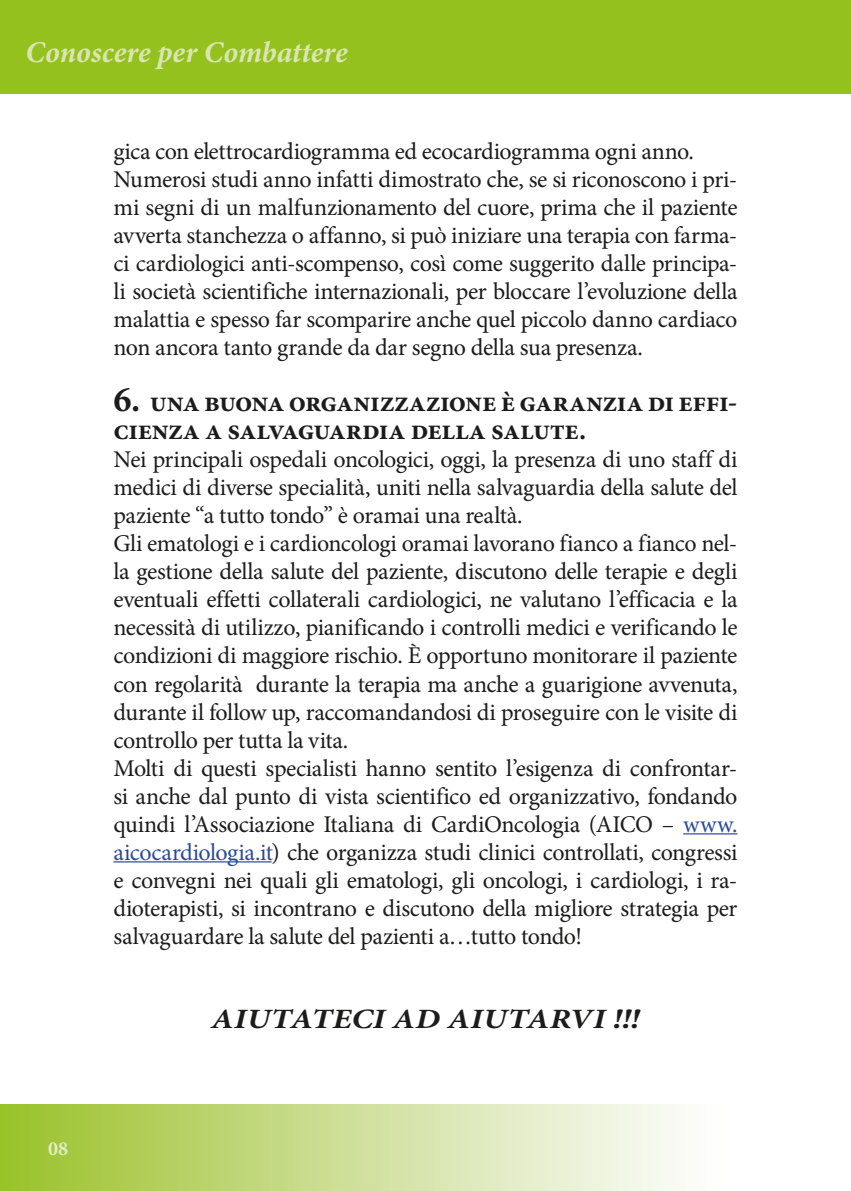
<style>
.page{position:relative;width:851px;height:1191px;background:#fff}
.page>*{position:absolute;margin:0;border:0;box-sizing:border-box;transform-origin:0 0}
.t1{font:italic 700 30px "Minion Pro";color:#d9e6b1}
.t2{font:700 28px/28px "Minion Pro";letter-spacing:-.015em;color:#1c1c1b}
.t3{font:italic 700 28px "Minion Pro";letter-spacing:.01em;color:#1c1c1b;scale:1.2 1}
.t4{font:24px/28px "Minion Pro";letter-spacing:-.03em;color:#1c1c1b}
.t5{font:700 20px "Minion Pro";color:#e3ecc6}
.s1{font-size:36px}
.s2{color:#2a4b9b}
</style>
<div class="page">
<div style="left:0;top:1104px;width:729px;height:87px;background:linear-gradient(to right,#9cc22e,#fff)"></div>
<div style="left:0;top:0;width:850px;height:94px;background:#95c11e"></div>
<hr style="left:683px;top:833px;width:54px;height:1px;background:#2a4b9b">
<hr style="left:113px;top:861px;width:158px;height:1px;background:#2a4b9b">
<p class="t1" style="left:26px;top:31px;width:323px">Conoscere per Combattere</p>
<p class="t4" style="left:113px;top:138px;width:625px">gica con elettrocardiogramma ed ecocardiogramma ogni anno.<br>Numerosi studi anno infatti dimostrato che, se si riconoscono i pri&shy;mi segni di un malfunzionamento del cuore, prima che il paziente avverta stanchezza o affanno, si può iniziare una terapia con farma&shy;ci cardiologici anti-scompenso, così come suggerito dalle principa&shy;li società scientifiche internazionali, per bloccare l’evoluzione della malattia e spesso far scomparire anche quel piccolo danno cardiaco non ancora tanto grande da dar segno della sua presenza.</p>
<p class="t2" style="left:113px;top:388px;width:625px"><span class="s1">6.</span> una buona organizzazione è garanzia di effi&shy;cienza a salvaguardia della salute.</p>
<p class="t4" style="left:113px;top:446px;width:625px">Nei principali ospedali oncologici, oggi, la presenza di uno staff di medici di diverse specialità, uniti nella salvaguardia della salute del paziente “a tutto tondo” è oramai una realtà.<br>Gli ematologi e i cardioncologi oramai lavorano fianco a fianco nel&shy;la gestione della salute del paziente, discutono delle terapie e degli eventuali effetti collaterali cardiologici, ne valutano l’efficacia e la necessità di utilizzo, pianificando i controlli medici e verificando le condizioni di maggiore rischio. È opportuno monitorare il paziente con regolarità durante la terapia ma anche a guarigione avvenuta, durante il follow up, raccomandandosi di proseguire con le visite di controllo per tutta la vita.<br>Molti di questi specialisti hanno sentito l’esigenza di confrontar&shy;si anche dal punto di vista scientifico ed organizzativo, fondando quindi l’Associazione Italiana di CardiOncologia (AICO – <span class="s2">www. aicocardiologia.it</span>) che organizza studi clinici controllati, congressi e convegni nei quali gli ematologi, gli oncologi, i cardiologi, i ra&shy;dioterapisti, si incontrano e discutono della migliore strategia per salvaguardare la salute del pazienti a…tutto tondo!</p>
<p class="t5" style="left:48px;top:1134px;width:21px">08</p>
<p class="t3" style="left:211px;top:998px;width:358px">AIUTATECI AD AIUTARVI !!!</p>
</div>
